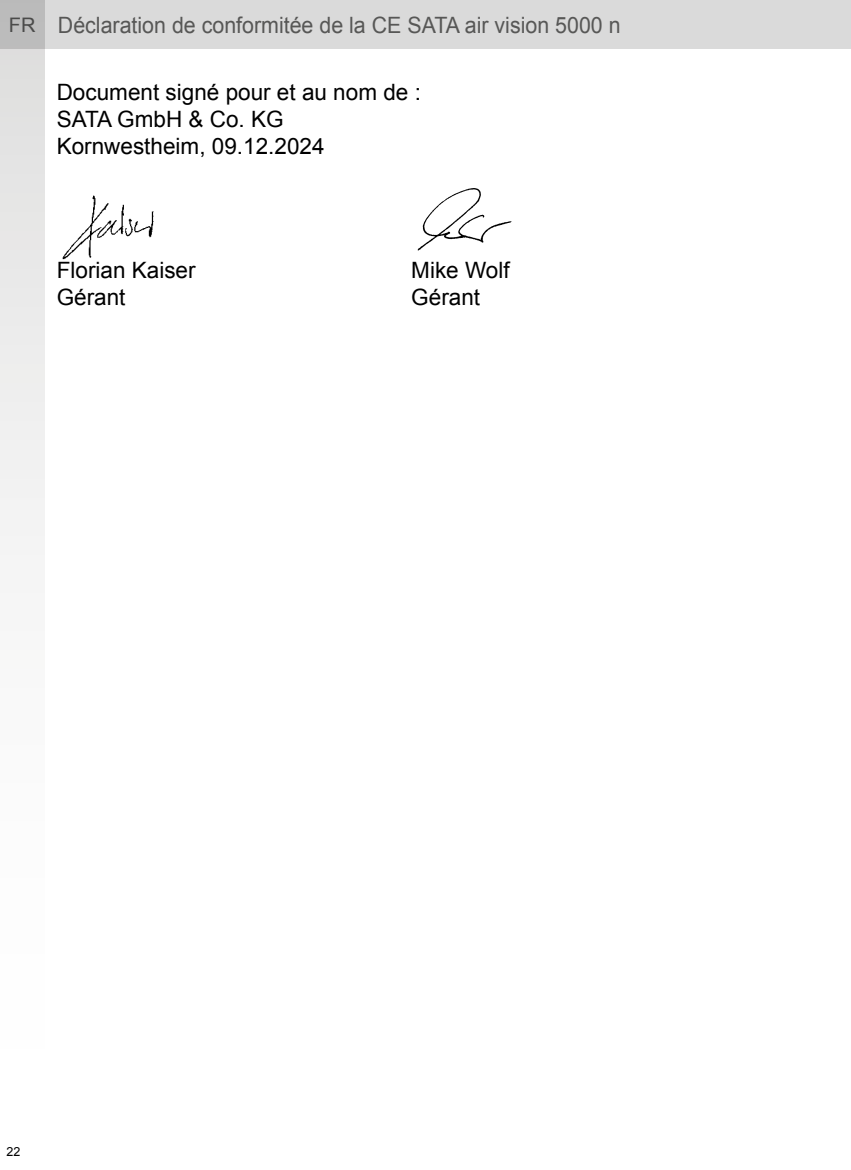
<style>
.page{position:relative;width:851px;height:1170px;background:#fff}
.page>*{position:absolute;margin:0;border:0;box-sizing:border-box;transform-origin:0 0}
.t1{font:22.5px/27px "Arial";color:#000}
.t2{font:22.5px "Arial";color:#575756;scale:.95 1}
.t3{font:12.5px "Arial";color:#000}
.s1{font-size:20px}
</style>
<div class="page">
<div style="left:0;top:0;width:850px;height:49px;background:#dadada"></div>
<svg style="left:0;top:0;width:44px;height:555px"></svg>
<img style="left:62px;top:195px;width:92px;height:65px">
<svg style="left:417px;top:188px;width:94px;height:62px"></svg>
<p class="t2" style="left:9px;top:10px;width:645px"><span class="s1">FR</span> Déclaration de conformitée de la CE SATA air vision 5000 n</p>
<p class="t1" style="left:57px;top:79px;width:365px">Document signé pour et au nom de :<br>SATA GmbH &amp; Co. KG<br>Kornwestheim, 09.12.2024</p>
<p class="t1" style="left:57px;top:257px;width:140px">Florian Kaiser</p>
<p class="t1" style="left:411px;top:257px;width:100px">Mike Wolf</p>
<p class="t1" style="left:57px;top:284px;width:70px">Gérant</p>
<p class="t1" style="left:411px;top:284px;width:70px">Gérant</p>
<p class="t3" style="left:6px;top:1143px;width:15px">22</p>
</div>
